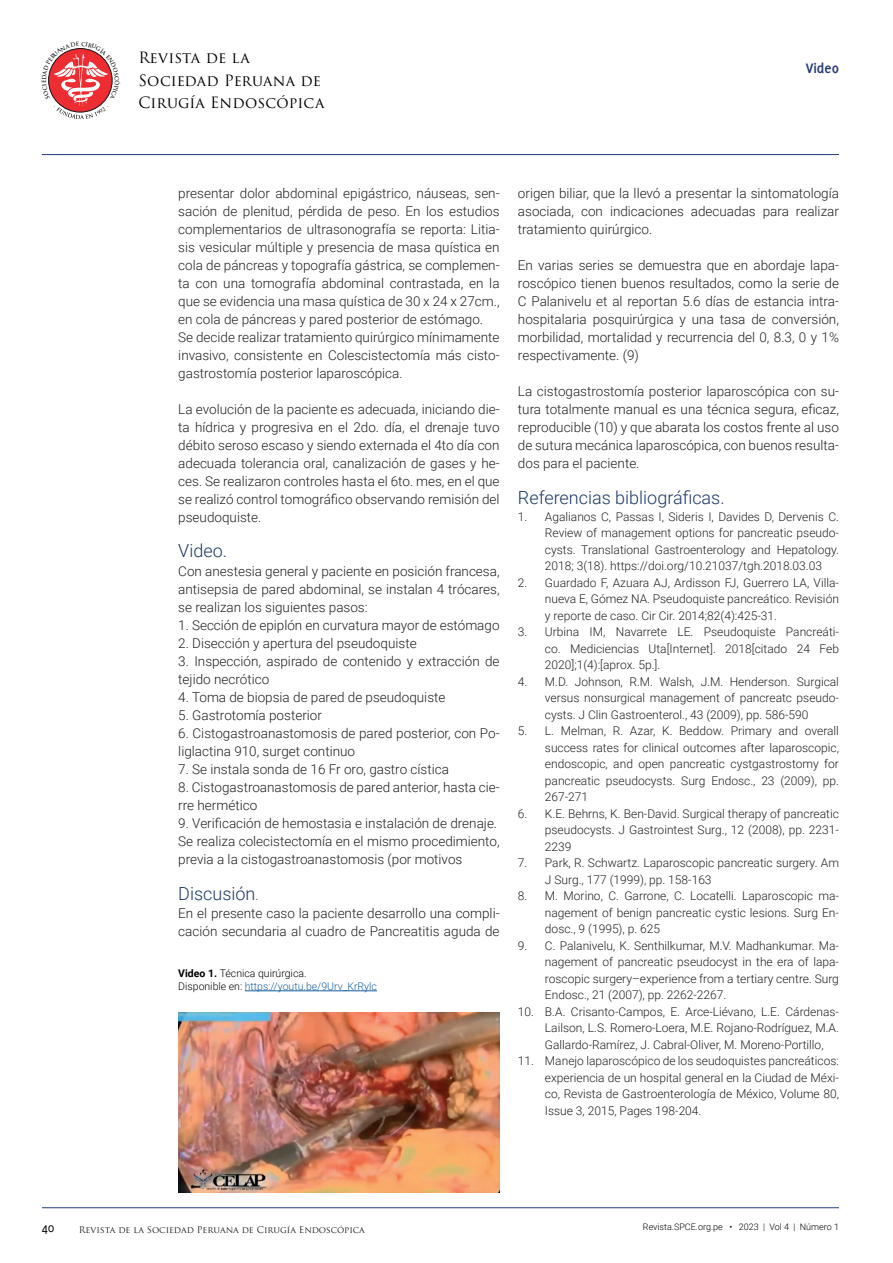
<style>
.page{position:relative;width:893px;height:1263px;background:#fff}
.page>*{position:absolute;margin:0;border:0;box-sizing:border-box;transform-origin:0 0}
.t1{font:300 18px "Roboto";color:#1c3968}
.t2{font:15.15px/22.5px "Trajan Pro 3";letter-spacing:.005em;color:#000001}
.t3{font:700 15px "Delicious";color:#243a79}
.t4{font:300 13.5px/18px "Roboto";color:#231f20}
.t5{font:13.5px "Delicious";color:#000001}
.t6{font:300 12px/16.5px "Roboto";color:#231f20;text-align:justify}
.t7{font:300 10.5px/12.6px "Roboto";color:#000001}
.t8{font:9px "Trajan Pro";color:#231f20}
.t9{font:300 9px "Roboto";color:#000001}
.s1{font-size:13.5px}
.s2{font-weight:700}
.s3{color:#175d9e}
</style>
<div class="page">
<hr style="left:42px;top:154px;width:797px;height:1px;background:#243a79">
<hr style="left:42px;top:1207px;width:797px;height:1px;background:#243a79">
<hr style="left:245px;top:990px;width:132px;height:1px;background:#175d9e">
<img style="left:178px;top:1012px;width:322px;height:180px">
<svg style="left:48px;top:48px;width:65px;height:71px"></svg>
<p class="t2" style="left:139px;top:47px;width:187px">Revista de la<br>Sociedad Peruana de<br>Cirugía Endoscópica</p>
<p class="t3" style="left:806px;top:60px;width:35px">Video</p>
<p class="t4" style="left:178px;top:184px;width:323px">presentar dolor abdominal epigástrico, náuseas, sen&shy;sación de plenitud, pérdida de peso. En los estudios complementarios de ultrasonografía se reporta: Litia&shy;sis vesicular múltiple y presencia de masa quística en cola de páncreas y topografía gástrica, se complemen&shy;ta con una tomografía abdominal contrastada, en la que se evidencia una masa quística de 30 x 24 x 27cm., en cola de páncreas y pared posterior de estómago.<br>Se decide realizar tratamiento quirúrgico mínimamente invasivo, consistente en Colescistectomía más cisto&shy;gastrostomía posterior laparoscópica.</p>
<p class="t4" style="left:178px;top:400px;width:323px;text-align:justify">La evolución de la paciente es adecuada, iniciando die&shy;ta hídrica y progresiva en el 2do. día, el drenaje tuvo débito seroso escaso y siendo externada el 4to día con adecuada tolerancia oral, canalización de gases y he&shy;ces. Se realizaron controles hasta el 6to. mes, en el que se realizó control tomográfico observando remisión del pseudoquiste.</p>
<h1 class="t1" style="left:178px;top:537px;width:50px">Video.</h1>
<p class="t4" style="left:178px;top:562px;width:323px;text-align:justify">Con anestesia general y paciente en posición francesa, antisepsia de pared abdominal, se instalan 4 trócares, se realizan los siguientes pasos:</p>
<p class="t4" style="left:178px;top:616px;width:323px">1. Sección de epiplón en curvatura mayor de estómago</p>
<p class="t4" style="left:178px;top:634px;width:240px">2. Disección y apertura del pseudoquiste</p>
<p class="t4" style="left:178px;top:652px;width:323px">3. Inspección, aspirado de contenido y extracción de tejido necrótico</p>
<p class="t4" style="left:178px;top:688px;width:269px">4. Toma de biopsia de pared de pseudoquiste</p>
<p class="t4" style="left:178px;top:706px;width:145px">5. Gastrotomía posterior</p>
<p class="t4" style="left:178px;top:724px;width:323px">6. Cistogastroanastomosis de pared posterior, con Po&shy;liglactina 910, surget continuo</p>
<p class="t4" style="left:178px;top:760px;width:272px">7. Se instala sonda de 16 Fr oro, gastro cística</p>
<p class="t4" style="left:178px;top:778px;width:323px">8. Cistogastroanastomosis de pared anterior, hasta cie&shy;rre hermético</p>
<p class="t4" style="left:178px;top:814px;width:323px">9. Verificación de hemostasia e instalación de drenaje.<br>Se realiza colecistectomía en el mismo procedimiento, previa a la cistogastroanastomosis (por motivos</p>
<h1 class="t1" style="left:178px;top:881px;width:82px">Discusión<span class="s1">.</span></h1>
<p class="t4" style="left:178px;top:904px;width:323px">En el presente caso la paciente desarrollo una compli&shy;cación secundaria al cuadro de Pancreatitis aguda de</p>
<p class="t7" style="left:178px;top:967px;width:200px"><span class="s2">Video 1.</span> Técnica quirúrgica.<br>Disponible en: <span class="s3">https://youtu.be/9Urv_KrRylc</span></p>
<p class="t4" style="left:518px;top:184px;width:323px;text-align:justify">origen biliar, que la llevó a presentar la sintomatología asociada, con indicaciones adecuadas para realizar tratamiento quirúrgico.</p>
<p class="t4" style="left:518px;top:256px;width:323px;text-align:justify">En varias series se demuestra que en abordaje lapa&shy;roscópico tienen buenos resultados, como la serie de C Palanivelu et al reportan 5.6 días de estancia intra&shy;hospitalaria posquirúrgica y una tasa de conversión, morbilidad, mortalidad y recurrencia del 0, 8.3, 0 y 1% respectivamente. (9)</p>
<p class="t4" style="left:518px;top:382px;width:323px;text-align:justify">La cistogastrostomía posterior laparoscópica con su&shy;tura totalmente manual es una técnica segura, eficaz, reproducible (10) y que abarata los costos frente al uso de sutura mecánica laparoscópica, con buenos resulta&shy;dos para el paciente.</p>
<h1 class="t1" style="left:518px;top:485px;width:208px">Referencias bibliográficas.</h1>
<p class="t6" style="left:545px;top:508px;width:296px;text-indent:-27px">1. Agalianos C, Passas I, Sideris I, Davides D, Dervenis C.<br>Review of management options for pancreatic pseudo&shy;cysts. Translational Gastroenterology and Hepatology.<br>2018; 3(18). https://doi.org/10.21037/tgh.2018.03.03</p>
<p class="t6" style="left:545px;top:574px;width:296px;text-indent:-27px">2. Guardado F, Azuara AJ, Ardisson FJ, Guerrero LA, Villa&shy;nueva E, Gómez NA. Pseudoquiste pancreático. Revisión y reporte de caso. Cir Cir. 2014;82(4):425-31.</p>
<p class="t6" style="left:545px;top:623px;width:296px;text-indent:-27px">3. Urbina IM, Navarrete LE. Pseudoquiste Pancreáti&shy;co. Mediciencias Uta[Internet]. 2018[citado 24 Feb 2020];1(4):[aprox. 5p.].</p>
<p class="t6" style="left:545px;top:673px;width:296px;text-indent:-27px">4. M.D. Johnson, R.M. Walsh, J.M. Henderson. Surgical versus nonsurgical management of pancreatc pseudo&shy;cysts. J Clin Gastroenterol., 43 (2009), pp. 586-590</p>
<p class="t6" style="left:545px;top:722px;width:296px;text-indent:-27px">5. L. Melman, R. Azar, K. Beddow. Primary and overall success rates for clinical outcomes after laparoscopic, endoscopic, and open pancreatic cystgastrostomy for pancreatic pseudocysts. Surg Endosc., 23 (2009), pp.<br>267-271</p>
<p class="t6" style="left:545px;top:805px;width:296px;text-indent:-27px">6. K.E. Behrns, K. Ben-David. Surgical therapy of pancreatic pseudocysts. J Gastrointest Surg., 12 (2008), pp. 2231- 2239</p>
<p class="t6" style="left:545px;top:854px;width:296px;text-indent:-27px">7. Park, R. Schwartz. Laparoscopic pancreatic surgery. Am<br>J Surg., 177 (1999), pp. 158-163</p>
<p class="t6" style="left:545px;top:887px;width:296px;text-indent:-27px">8. M. Morino, C. Garrone, C. Locatelli. Laparoscopic ma&shy;nagement of benign pancreatic cystic lesions. Surg En&shy;dosc., 9 (1995), p. 625</p>
<p class="t6" style="left:545px;top:937px;width:296px;text-indent:-27px">9. C. Palanivelu, K. Senthilkumar, M.V. Madhankumar. Ma&shy;nagement of pancreatic pseudocyst in the era of lapa&shy;roscopic surgery–experience from a tertiary centre. Surg Endosc., 21 (2007), pp. 2262-2267.</p>
<p class="t6" style="left:545px;top:1003px;width:296px;text-indent:-27px">10. B.A. Crisanto-Campos, E. Arce-Liévano, L.E. Cárdenas-Lailson, L.S. Romero-Loera, M.E. Rojano-Rodríguez, M.A.<br>Gallardo-Ramírez, J. Cabral-Oliver, M. Moreno-Portillo,</p>
<p class="t6" style="left:545px;top:1052px;width:296px;text-indent:-27px">11. Manejo laparoscópico de los seudoquistes pancreáticos: experiencia de un hospital general en la Ciudad de Méxi&shy;co, Revista de Gastroenterología de México, Volume 80, Issue 3, 2015, Pages 198-204.</p>
<p class="t5" style="left:42px;top:1220px;width:14px">40</p>
<p class="t8" style="left:79px;top:1224px;width:288px">Revista de la Sociedad Peruana de Cirugía Endoscópica</p>
<p class="t9" style="left:643px;top:1220px;width:197px">Revista.SPCE.org.pe • 2023 | Vol 4 | Número 1</p>
</div>
